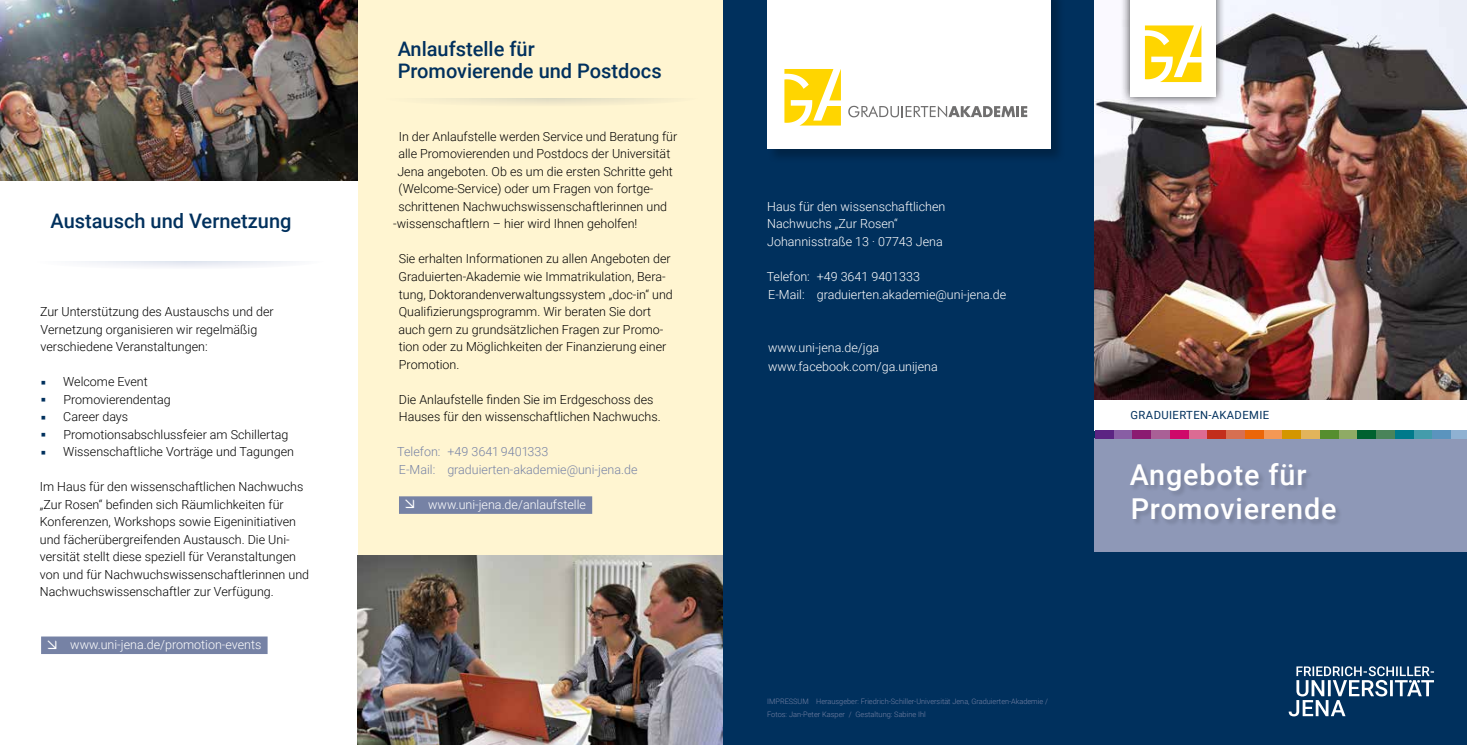
<style>
.page{position:relative;width:1467px;height:745px;background:#fff}
.page>*{position:absolute;margin:0;border:0;box-sizing:border-box;transform-origin:0 0}
.t1{font:500 28.75px/33.8px "Roboto";letter-spacing:.03em;color:#fff}
.t2{font:500 20px/22.5px "Roboto";color:#00305d}
.t3{font:300 12.5px/17.5px "Roboto";color:#000}
.t4{font:300 12.5px/17.5px "Roboto";color:#fff}
.t5{font:300 12.5px/17.5px "Roboto";color:#7682a5}
.t6{font:11.25px "Roboto";letter-spacing:.035em;color:#00305d}
.t7{font:300 7.5px/12.5px "Roboto";color:#7682a5}
</style>
<div class="page">
<svg style="left:32px;top:251px;width:293px;height:18px"></svg>
<div style="left:26px;top:239px;width:306px;height:21px;background:#fff"></div>
<img style="left:0;top:0;width:358px;height:180px">
<div style="left:723px;top:0;width:744px;height:744px;background:#00305d"></div>
<div style="left:1095px;top:399px;width:372px;height:32px;background:#fff"></div>
<div style="left:767px;top:0;width:299px;height:164px;background:#002951"></div>
<div style="left:767px;top:0;width:284px;height:149px;background:#fff"></div>
<img style="left:1095px;top:0;width:372px;height:399px">
<div style="left:1095px;top:438px;width:372px;height:113px;background:#8e98b7"></div>
<div style="left:1130px;top:462px;width:213px;height:64px;background:#000;opacity:.15"></div>
<div style="left:41px;top:636px;width:227px;height:17px;background:#7682a5"></div>
<div style="left:1095px;top:430px;width:19px;height:9px;background:#5c2483"></div>
<div style="left:1114px;top:430px;width:18px;height:9px;background:#885ea4"></div>
<div style="left:1151px;top:430px;width:19px;height:9px;background:#a96096"></div>
<div style="left:1189px;top:430px;width:18px;height:9px;background:#dc6b93"></div>
<div style="left:1226px;top:430px;width:19px;height:9px;background:#d66f52"></div>
<div style="left:1264px;top:430px;width:18px;height:9px;background:#f49855"></div>
<div style="left:1301px;top:430px;width:19px;height:9px;background:#e2b45b"></div>
<div style="left:1339px;top:430px;width:18px;height:9px;background:#8fab65"></div>
<div style="left:1376px;top:430px;width:19px;height:9px;background:#4a845a"></div>
<div style="left:1414px;top:430px;width:19px;height:9px;background:#449cab"></div>
<div style="left:1451px;top:430px;width:16px;height:9px;background:#8fb1d2"></div>
<div style="left:1132px;top:430px;width:19px;height:9px;background:#8b1b71"></div>
<div style="left:1170px;top:430px;width:19px;height:9px;background:#cf086a"></div>
<div style="left:1207px;top:430px;width:19px;height:9px;background:#c32e1c"></div>
<div style="left:1245px;top:430px;width:19px;height:9px;background:#ec6608"></div>
<div style="left:1282px;top:430px;width:19px;height:9px;background:#d49600"></div>
<div style="left:1320px;top:430px;width:19px;height:9px;background:#568e2f"></div>
<div style="left:1357px;top:430px;width:19px;height:9px;background:#006130"></div>
<div style="left:1395px;top:430px;width:19px;height:9px;background:#007a8b"></div>
<div style="left:1433px;top:430px;width:18px;height:9px;background:#5b94be"></div>
<svg style="left:784px;top:69px;width:57px;height:56px"></svg>
<svg style="left:848px;top:105px;width:179px;height:12px"></svg>
<div style="left:358px;top:0;width:365px;height:744px;background:#fff5d1"></div>
<div style="left:399px;top:496px;width:193px;height:17px;background:#7682a5"></div>
<svg style="left:381px;top:89px;width:319px;height:17px"></svg>
<div style="left:374px;top:76px;width:333px;height:21px;background:#fff5d1"></div>
<img style="left:358px;top:555px;width:365px;height:189px">
<div style="left:1121px;top:0;width:104px;height:106px;background:#000;opacity:.75"></div>
<div style="left:1130px;top:0;width:85px;height:97px;background:#fff"></div>
<svg style="left:1201px;top:25px;width:1px;height:57px"></svg>
<svg style="left:1145px;top:25px;width:56px;height:57px"></svg>
<svg style="left:1289px;top:666px;width:145px;height:50px"></svg>
<h2 class="t2" style="left:50px;top:209px;width:243px">Austausch und Vernetzung</h2>
<p class="t3" style="left:40px;top:302px;width:235px">Zur Unterstützung des Austauschs und der<br>Vernetzung organisieren wir regelmäßig verschiedene Veranstaltungen:</p>
<p class="t3" style="left:63px;top:372px;width:232px">Welcome Event<br>Promovierendentag<br>Career days<br>Promotionsabschlussfeier am Schillertag<br>Wissenschaftliche Vorträge und Tagungen</p>
<p class="t3" style="left:40px;top:477px;width:271px">Im Haus für den wissenschaftlichen Nachwuchs „Zur Rosen“ befinden sich Räumlichkeiten für Konferenzen, Workshops sowie Eigeninitiativen und fächerübergreifenden Austausch. Die Uni&shy;versität stellt diese speziell für Veranstaltungen von und für Nachwuchswissenschaftlerinnen und Nachwuchswissenschaftler zur Verfügung.</p>
<p class="t4" style="left:70px;top:634px;width:193px">www.uni-jena.de/promotion-events</p>
<h2 class="t2" style="left:398px;top:37px;width:265px">Anlaufstelle für<br>Promovierende und Postdocs</h2>
<p class="t3" style="left:399px;top:127px;width:280px">In der Anlaufstelle werden Service und Beratung für</p>
<p class="t3" style="left:398px;top:144px;width:273px">alle Promovierenden und Postdocs der Universität</p>
<p class="t3" style="left:397px;top:162px;width:277px">Jena angeboten. Ob es um die ersten Schritte geht</p>
<p class="t3" style="left:399px;top:179px;width:256px">(Welcome-Service) oder um Fragen von fortge-</p>
<p class="t3" style="left:398px;top:197px;width:270px">schrittenen Nachwuchswissenschaftlerinnen und</p>
<p class="t3" style="left:393px;top:214px;width:246px">-wissenschaftlern – hier wird Ihnen geholfen!</p>
<p class="t3" style="left:398px;top:249px;width:276px">Sie erhalten Informationen zu allen Angeboten der Graduierten-Akademie wie Immatrikulation, Bera&shy;tung, Doktorandenverwaltungssystem „doc-in“ und Qualifizierungsprogramm. Wir beraten Sie dort auch gern zu grundsätzlichen Fragen zur Promo&shy;tion oder zu Möglichkeiten der Finanzierung einer Promotion.</p>
<p class="t3" style="left:399px;top:389px;width:263px">Die Anlaufstelle finden Sie im Erdgeschoss des<br>Hauses für den wissenschaftlichen Nachwuchs.</p>
<p class="t5" style="left:397px;top:442px;width:242px">Telefon: +49 3641 9401333<br>E-Mail: graduierten-akademie@uni-jena.de</p>
<p class="t4" style="left:428px;top:494px;width:159px">www.uni-jena.de/anlaufstelle</p>
<p class="t4" style="left:767px;top:197px;width:180px">Haus für den wissenschaftlichen<br>Nachwuchs „Zur Rosen“<br>Johannisstraße 13 . 07743 Jena</p>
<p class="t4" style="left:767px;top:267px;width:241px">Telefon: +49 3641 9401333<br>E-Mail: graduierten.akademie@uni-jena.de</p>
<p class="t4" style="left:768px;top:338px;width:171px;line-height:18.8px">www.uni-jena.de/jga www.facebook.com/ga.unijena</p>
<p class="t7" style="left:767px;top:694px;width:282px">IMPRESSUM Herausgeber: Friedrich-Schiller-Universität Jena, Graduierten-Akademie /<br>Fotos: Jan-Peter Kasper / Gestaltung: Sabine Ihl</p>
<p class="t6" style="left:1131px;top:407px;width:140px">GRADUIERTEN-AKADEMIE</p>
<h1 class="t1" style="left:1130px;top:456px;width:208px">Angebote für<br>Promovierende</h1>
</div>
